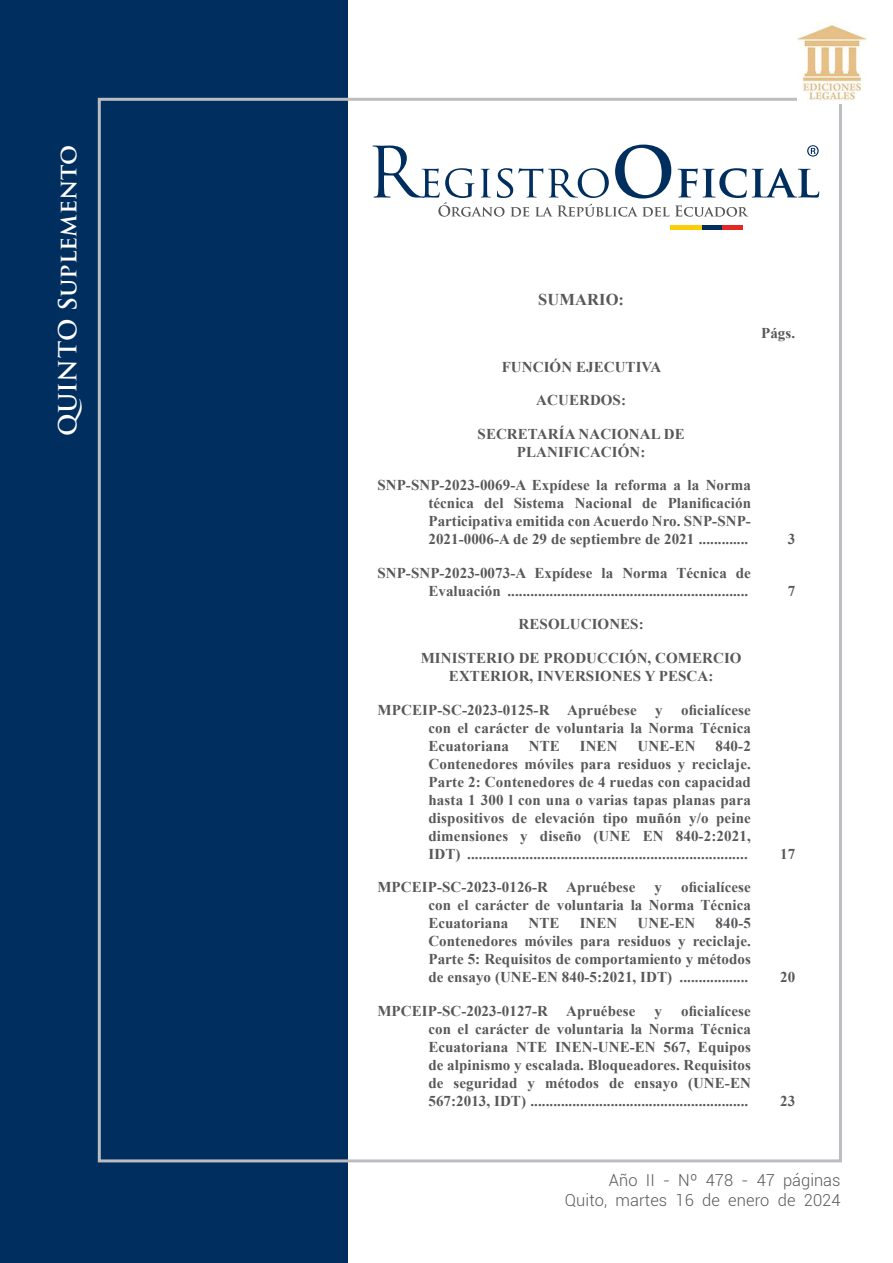
<style>
.page{position:relative;width:893px;height:1263px;background:#fff}
.page>*{position:absolute;margin:0;border:0;box-sizing:border-box;transform-origin:0 0}
.t1{font:700 24.3px "Trajan Pro";letter-spacing:.005em;color:#fff}
.t2{font:300 16.5px "Roboto";letter-spacing:.005em;color:#57585a}
.Sumario_Title{font:700 16.5px "Times New Roman";letter-spacing:.005em;color:#57585a}
.Sumario_Tab_1{font:700 15px/18px "Times New Roman";letter-spacing:.005em;color:#57585a;text-align:justify}
.Sumario_Center{font:700 15px/18px "Times New Roman";letter-spacing:.005em;color:#57585a;text-align:center}
.Sumario_Numero{font:700 15px "Times New Roman";letter-spacing:.005em;color:#57585a}
</style>
<div class="page">
<div style="left:0;top:0;width:348px;height:1263px;background:#002e5e"></div>
<div style="left:670px;top:225px;width:32px;height:5px;background:#fccd0a"></div>
<div style="left:702px;top:225px;width:21px;height:5px;background:#002e5e"></div>
<div style="left:723px;top:225px;width:20px;height:5px;background:#e42625"></div>
<svg style="left:372px;top:145px;width:447px;height:72px"></svg>
<img style="left:798px;top:24px;width:69px;height:77px">
<p class="t1" style="left:53px;top:436px;width:293px;rotate:-90deg">QUINTO Suplemento</p>
<p class="Sumario_Title" style="left:538px;top:288px;width:87px">SUMARIO:</p>
<p class="Sumario_Center" style="left:502px;top:357px;width:161px">FUNCIÓN EJECUTIVA</p>
<p class="Sumario_Center" style="left:536px;top:391px;width:91px">ACUERDOS:</p>
<p class="Sumario_Center" style="left:478px;top:424px;width:209px">SECRETARÍA NACIONAL DE<br>PLANIFICACIÓN:</p>
<p class="Sumario_Tab_1" style="left:428px;top:476px;width:324px;text-indent:-51px">SNP-SNP-2023-0069-A Expídese la reforma a la Norma técnica del Sistema Nacional de Planificación Participativa emitida con Acuerdo Nro. SNP-SNP-2021-0006-A de 29 de septiembre de 2021 .............</p>
<p class="Sumario_Tab_1" style="left:377px;top:563px;width:375px;text-align:right">SNP-SNP-2023-0073-A Expídese la Norma Técnica de<br>Evaluación ...............................................................</p>
<p class="Sumario_Center" style="left:519px;top:615px;width:127px">RESOLUCIONES:</p>
<p class="Sumario_Center" style="left:421px;top:649px;width:322px">MINISTERIO DE PRODUCCIÓN, COMERCIO<br>EXTERIOR, INVERSIONES Y PESCA:</p>
<p class="Sumario_Tab_1" style="left:428px;top:700px;width:324px;text-indent:-51px">MPCEIP-SC-2023-0125-R Apruébese y oficialícese con el carácter de voluntaria la Norma Técnica Ecuatoriana</p>
<p class="Sumario_Tab_1" style="left:428px;top:736px;width:324px;text-indent:287px">840-2<br>Contenedores móviles para residuos y reciclaje.<br>Parte 2: Contenedores de 4 ruedas con capacidad hasta 1 300 l con una o varias tapas planas para dispositivos de elevación tipo muñón y/o peine dimensiones y diseño (UNE EN 840-2:2021, IDT) ........................................................................</p>
<p class="Sumario_Tab_1" style="left:529px;top:736px;width:33px">NTE</p>
<p class="Sumario_Tab_1" style="left:580px;top:736px;width:39px">INEN</p>
<p class="Sumario_Tab_1" style="left:637px;top:736px;width:60px">UNE-EN</p>
<p class="Sumario_Tab_1" style="left:377px;top:878px;width:260px">MPCEIP-SC-2023-0126-R Apruébese</p>
<p class="Sumario_Tab_1" style="left:655px;top:878px;width:9px">y</p>
<p class="Sumario_Tab_1" style="left:428px;top:878px;width:324px;text-indent:253px">oficialícese con el carácter de voluntaria la Norma Técnica Ecuatoriana</p>
<p class="Sumario_Tab_1" style="left:428px;top:914px;width:324px;text-indent:287px">840-5<br>Contenedores móviles para residuos y reciclaje.<br>Parte 5: Requisitos de comportamiento y métodos de ensayo (UNE-EN 840-5:2021, IDT) ..................</p>
<p class="Sumario_Tab_1" style="left:528px;top:914px;width:32px">NTE</p>
<p class="Sumario_Tab_1" style="left:580px;top:914px;width:39px">INEN</p>
<p class="Sumario_Tab_1" style="left:638px;top:914px;width:59px">UNE-EN</p>
<p class="Sumario_Tab_1" style="left:377px;top:1001px;width:260px">MPCEIP-SC-2023-0127-R Apruébese</p>
<p class="Sumario_Tab_1" style="left:655px;top:1001px;width:9px">y</p>
<p class="Sumario_Tab_1" style="left:428px;top:1001px;width:324px;text-indent:253px">oficialícese con el carácter de voluntaria la Norma Técnica Ecuatoriana NTE INEN-UNE-EN 567, Equipos de alpinismo y escalada. Bloqueadores. Requisitos de seguridad y métodos de ensayo (UNE-EN 567:2013, IDT) .........................................................</p>
<p class="Sumario_Numero" style="left:761px;top:323px;width:36px">Págs.</p>
<p class="Sumario_Numero" style="left:788px;top:529px;width:9px">3</p>
<p class="Sumario_Numero" style="left:788px;top:580px;width:9px">7</p>
<p class="Sumario_Numero" style="left:780px;top:843px;width:17px">17</p>
<p class="Sumario_Numero" style="left:780px;top:967px;width:17px">20</p>
<p class="Sumario_Numero" style="left:780px;top:1090px;width:17px">23</p>
<p class="t2" style="left:609px;top:1169px;width:233px">Año II - Nº 478 - 47 páginas</p>
<p class="t2" style="left:565px;top:1189px;width:277px">Quito, martes 16 de enero de 2024</p>
</div>
